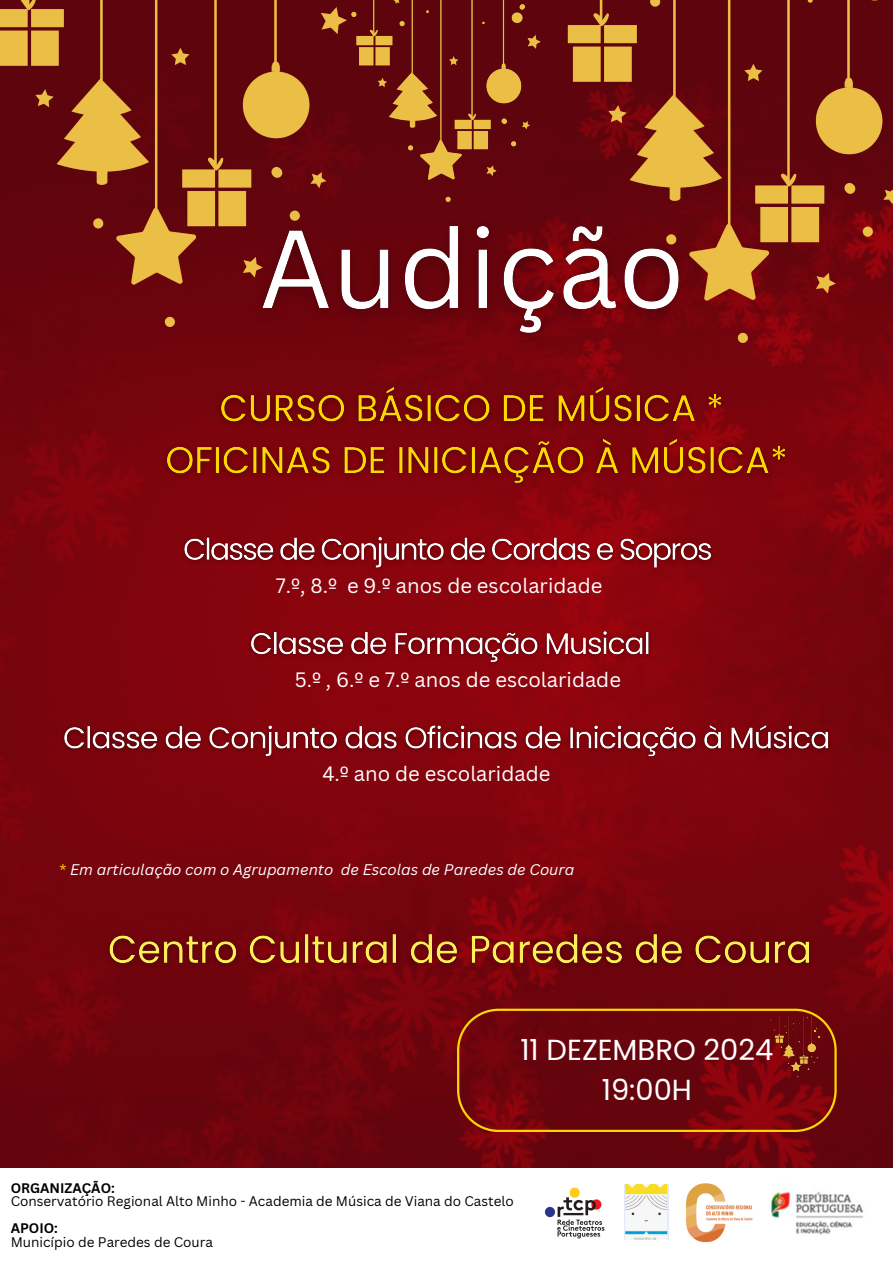
<style>
.page{position:relative;width:893px;height:1263px;background:#fff}
.page>*{position:absolute;margin:0;border:0;box-sizing:border-box;transform-origin:0 0}
.t1{font:29.03px/40.5px "Poppins";color:#fff;text-align:center}
.t2{font:20.25px "Canva Sans";color:#fff}
.t3{font:italic 15px "Canva Sans";color:#fff}
.t4{font:13.5px "Canva Sans";color:#000}
.t5{font:700 13.5px "Canva Sans";color:#000}
.s1{font-style:normal;color:#ffd600}
</style>
<div class="page">
<img style="left:0;top:327px;width:893px;height:841px">
<img style="left:0;top:0;width:338px;height:327px">
<img style="left:541px;top:0;width:352px;height:342px">
<svg style="left:457px;top:1009px;width:379px;height:123px;background:#730d0c"></svg>
<img style="left:338px;top:0;width:203px;height:192px">
<img style="left:771px;top:1191px;width:93px;height:44px">
<img style="left:771px;top:1017px;width:49px;height:59px">
<img style="left:686px;top:1183px;width:67px;height:60px">
<img style="left:625px;top:1185px;width:44px;height:55px">
<img style="left:545px;top:1187px;width:60px;height:52px">
<img style="left:56px;top:529px;width:787px;height:236px">
<img style="left:99px;top:922px;width:721px;height:54px">
<img style="left:241px;top:192px;width:458px;height:165px">
<img style="left:147px;top:379px;width:648px;height:114px">
<p class="t2" style="left:276px;top:571px;width:328px">7.º, 8.º e 9.º anos de escolaridade</p>
<p class="t2" style="left:295px;top:665px;width:328px">5.º , 6.º e 7.º anos de escolaridade</p>
<h6 class="t2" style="left:322px;top:759px;width:229px">4.º ano de escolaridade</h6>
<p class="t3" style="left:59px;top:859px;width:516px"><span class="s1">*</span> Em articulação com o Agrupamento de Escolas de Paredes de Coura</p>
<p class="t1" style="left:520px;top:1029px;width:255px">11 DEZEMBRO 2024<br>19:00H</p>
<h6 class="t5" style="left:11px;top:1178px;width:106px">ORGANIZAÇÃO:</h6>
<h6 class="t4" style="left:11px;top:1192px;width:504px">Conservatório Regional Alto Minho - Academia de Música de Viana do Castelo</h6>
<p class="t5" style="left:11px;top:1219px;width:49px">APOIO:</p>
<h4 class="t4" style="left:11px;top:1232px;width:204px">Município de Paredes de Coura</h4>
</div>
